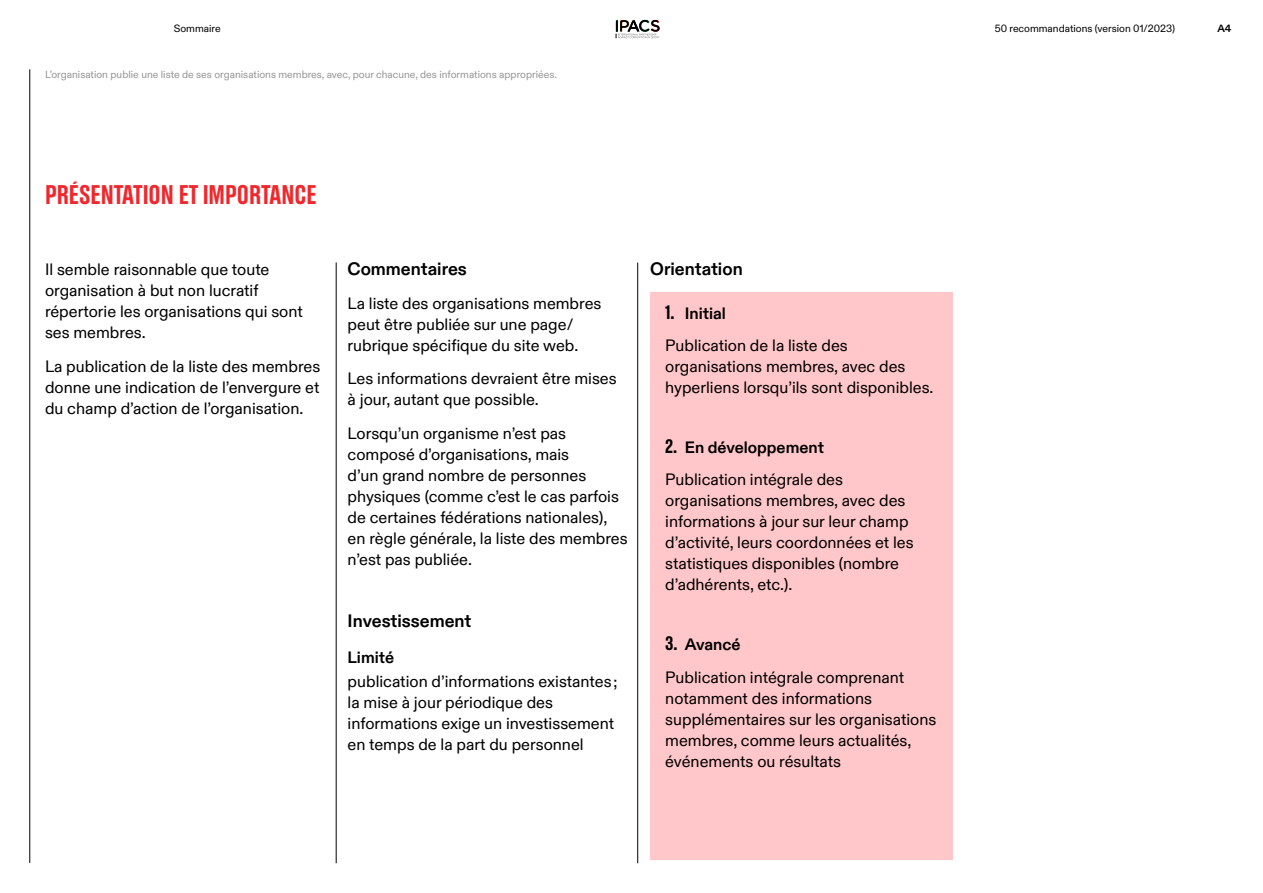
<style>
.page{position:relative;width:1263px;height:893px;background:#fff}
.page>*{position:absolute;margin:0;border:0;box-sizing:border-box;transform-origin:0 0}
.Titre_-_Niveau_2{font:27px "Olympic Headline";color:#f0282d}
.Sous-Titre_-_Niveau_1{font:700 18px "Olympic Sans";color:#000}
.Texte_-_Courant{font:16.5px/21px "Olympic Sans";color:#000}
.Sous-Titre_-_Niveau_2{font:700 16.5px "Olympic Sans";color:#000}
.Texte_-_Notes{font:10.5px "Olympic Sans";color:#969696}
.t1{font:10.5px "Olympic Sans";color:#000}
.Texte_-_Courant-2{font:700 10.5px "Olympic Sans";color:#000}
.s1{font-family:"Olympic Headline";font-weight:400;font-size:19.5px}
</style>
<div class="page">
<hr style="left:30px;top:69px;width:1px;height:794px;background:#000">
<hr style="left:336px;top:262px;width:1px;height:601px;background:#000">
<hr style="left:637px;top:263px;width:1px;height:600px;background:#000">
<div style="left:650px;top:292px;width:303px;height:567px;background:#ffc7c9"></div>
<svg style="left:616px;top:20px;width:44px;height:18px"></svg>
<p class="t1" style="left:174px;top:20px;width:48px">Sommaire</p>
<p class="t1" style="left:995px;top:20px;width:182px">50 recommandations (version 01/2023)</p>
<p class="Texte_-_Courant-2" style="left:1217px;top:20px;width:16px">A4</p>
<p class="Texte_-_Notes" style="left:45px;top:66px;width:513px">L’organisation publie une liste de ses organisations membres, avec, pour chacune, des informations appropriées.</p>
<p class="Titre_-_Niveau_2" style="left:45px;top:180px;width:273px">PRÉSENTATION ET IMPORTANCE</p>
<p class="Texte_-_Courant" style="left:45px;top:258px;width:259px">Il semble raisonnable que toute organisation à but non lucratif répertorie les organisations qui sont ses membres.</p>
<p class="Texte_-_Courant" style="left:45px;top:354px;width:277px;text-align:justify">La publication de la liste des membres donne une indication de l’envergure et du champ d’action de l’organisation.</p>
<p class="Sous-Titre_-_Niveau_1" style="left:348px;top:255px;width:121px">Commentaires</p>
<p class="Texte_-_Courant" style="left:348px;top:291px;width:255px">La liste des organisations membres peut être publiée sur une page/ rubrique spécifique du site web.</p>
<p class="Texte_-_Courant" style="left:348px;top:367px;width:270px">Les informations devraient être mises à jour, autant que possible.</p>
<p class="Texte_-_Courant" style="left:348px;top:422px;width:282px">Lorsqu’un organisme n’est pas composé d’organisations, mais<br>d’un grand nombre de personnes physiques (comme c’est le cas parfois de certaines fédérations nationales), en règle générale, la liste des membres n’est pas publiée.</p>
<p class="Sous-Titre_-_Niveau_1" style="left:348px;top:606px;width:125px">Investissement</p>
<p class="Sous-Titre_-_Niveau_2" style="left:348px;top:644px;width:48px">Limité</p>
<p class="Texte_-_Courant" style="left:348px;top:669px;width:271px">publication d’informations existantes ; la mise à jour périodique des informations exige un investissement en temps de la part du personnel</p>
<p class="Sous-Titre_-_Niveau_1" style="left:650px;top:255px;width:94px">Orientation</p>
<p class="Sous-Titre_-_Niveau_2" style="left:665px;top:300px;width:62px"><span class="s1">1.</span> Initial</p>
<p class="Texte_-_Courant" style="left:665px;top:333px;width:270px">Publication de la liste des organisations membres, avec des hyperliens lorsqu’ils sont disponibles.</p>
<p class="Sous-Titre_-_Niveau_2" style="left:665px;top:434px;width:160px"><span class="s1">2.</span> En développement</p>
<p class="Texte_-_Courant" style="left:665px;top:468px;width:250px">Publication intégrale des organisations membres, avec des informations à jour sur leur champ d’activité, leurs coordonnées et les statistiques disponibles (nombre d’adhérents, etc.).</p>
<p class="Sous-Titre_-_Niveau_2" style="left:665px;top:632px;width:77px"><span class="s1">3.</span> Avancé</p>
<p class="Texte_-_Courant" style="left:665px;top:665px;width:273px">Publication intégrale comprenant notamment des informations supplémentaires sur les organisations membres, comme leurs actualités, événements ou résultats</p>
</div>
